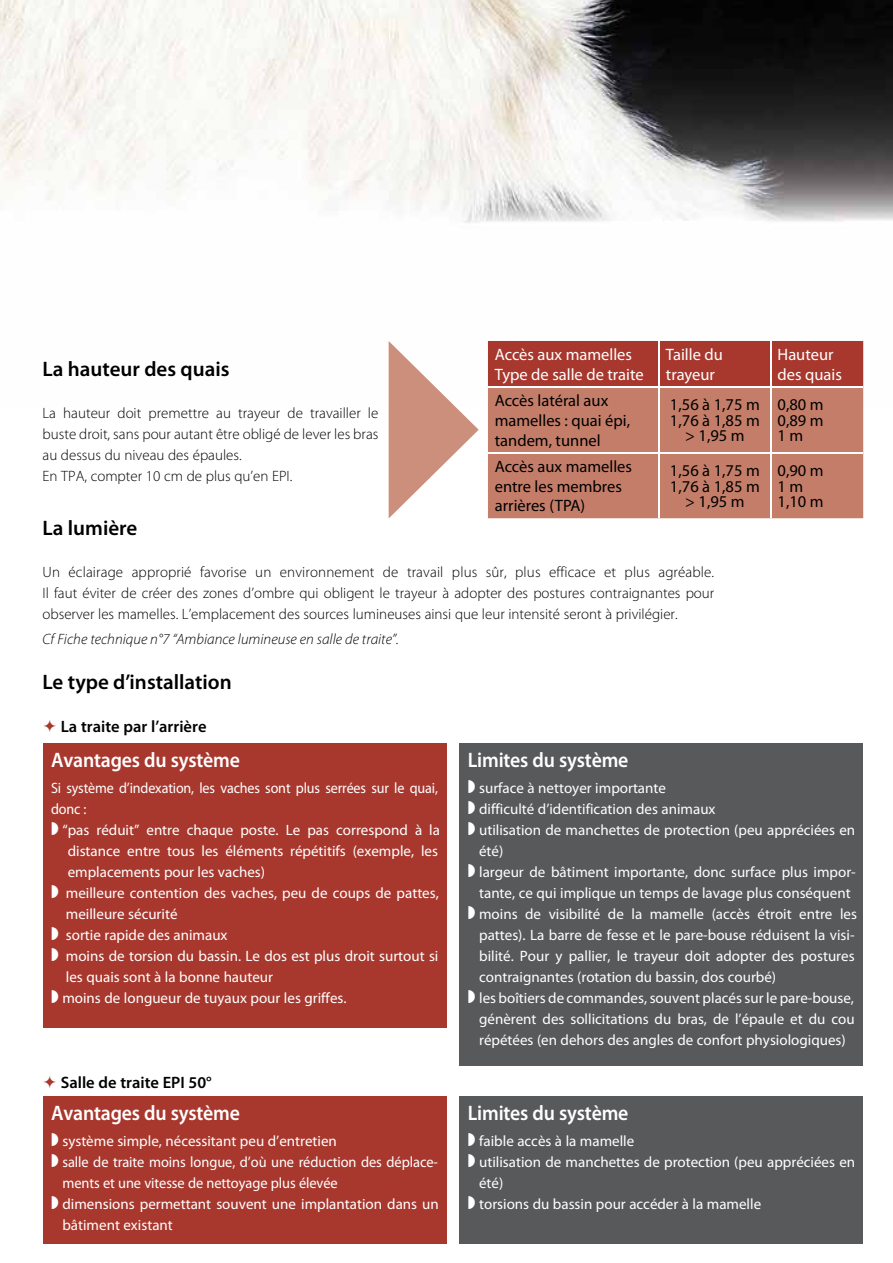
<style>
.page{position:relative;width:893px;height:1263px;background:#fff}
.page>*{position:absolute;margin:0;border:0;box-sizing:border-box;transform-origin:0 0}
.t1{font:600 21px "Myriad Pro";letter-spacing:-.01em;color:#fff;scale:.94 1}
.t2{font:600 21px "Myriad Pro";color:#000}
.t3{font:16.5px/15.5px "Myriad Pro";color:#000}
.t4{font:16.5px/19.8px "Myriad Pro";color:#fff}
.t5{font:600 16.5px "Myriad Pro";color:#000}
.t6{font:15px/21px "Myriad Pro";color:#fff}
.t7{font:300 15px/21px "Myriad Pro";color:#000}
.t8{font:15px/21px "Myriad Pro";color:#fff;scale:.94 1}
.t9{font:italic 300 15px "Myriad Pro";color:#000}
</style>
<div class="page">
<img style="left:0;top:0;width:893px;height:406px">
<div style="left:488px;top:341px;width:375px;height:45px;background:#a8382e"></div>
<div style="left:488px;top:388px;width:375px;height:130px;background:#c47d69"></div>
<hr style="left:658px;top:341px;width:2px;height:45px;background:#fff">
<hr style="left:770px;top:341px;width:2px;height:45px;background:#fff">
<hr style="left:488px;top:386px;width:171px;height:2px;background:#fff">
<hr style="left:659px;top:386px;width:112px;height:2px;background:#fff">
<hr style="left:658px;top:388px;width:2px;height:64px;background:#fff">
<hr style="left:771px;top:386px;width:92px;height:2px;background:#fff">
<hr style="left:770px;top:388px;width:2px;height:64px;background:#fff">
<hr style="left:488px;top:452px;width:171px;height:1px;background:#fff">
<hr style="left:659px;top:452px;width:112px;height:1px;background:#fff">
<hr style="left:658px;top:453px;width:2px;height:65px;background:#fff">
<hr style="left:771px;top:452px;width:92px;height:1px;background:#fff">
<hr style="left:770px;top:453px;width:2px;height:65px;background:#fff">
<svg style="left:389px;top:341px;width:90px;height:177px"></svg>
<div style="left:43px;top:743px;width:403px;height:285px;background:#a8382e"></div>
<div style="left:43px;top:1096px;width:403px;height:148px;background:#a8382e"></div>
<div style="left:459px;top:743px;width:404px;height:323px;background:#58595b"></div>
<div style="left:459px;top:1096px;width:404px;height:148px;background:#58595b"></div>
<p class="t4" style="left:495px;top:344px;width:150px">Accès aux mamelles<br>Type de salle de traite</p>
<p class="t4" style="left:666px;top:344px;width:58px">Taille du trayeur</p>
<p class="t4" style="left:778px;top:344px;width:66px">Hauteur des quais</p>
<p class="t3" style="left:495px;top:390px;width:137px;line-height:19.8px">Accès latéral aux mamelles : quai épi, tandem, tunnel</p>
<p class="t3" style="left:670px;top:397px;width:91px;text-align:center">1,56 à 1,75 m<br>1,76 à 1,85 m &gt; 1,95 m</p>
<p class="t3" style="left:778px;top:397px;width:48px;text-align:justify">0,80 m 0,89 m 1 m</p>
<p class="t3" style="left:495px;top:456px;width:139px;line-height:19.8px">Accès aux mamelles entre les membres arrières (TPA)</p>
<p class="t3" style="left:670px;top:463px;width:91px;text-align:center">1,56 à 1,75 m<br>1,76 à 1,85 m &gt; 1,95 m</p>
<p class="t3" style="left:778px;top:463px;width:48px">0,90 m<br>1 m<br>1,10 m</p>
<h1 class="t2" style="left:43px;top:356px;width:188px">La hauteur des quais</h1>
<p class="t7" style="left:43px;top:403px;width:337px">La hauteur doit premettre au trayeur de travailler le buste droit, sans pour autant être obligé de lever les bras au dessus du niveau des épaules.<br>En TPA, compter 10 cm de plus qu’en EPI.</p>
<h1 class="t2" style="left:43px;top:514px;width:96px">La lumière</h1>
<p class="t7" style="left:43px;top:561px;width:673px;text-align:justify">Un éclairage approprié favorise un environnement de travail plus sûr, plus efficace et plus agréable.<br>Il faut éviter de créer des zones d’ombre qui obligent le trayeur à adopter des postures contraignantes pour observer les mamelles. L’emplacement des sources lumineuses ainsi que leur intensité seront à privilégier.</p>
<p class="t9" style="left:43px;top:630px;width:358px">Cf Fiche technique n°7 “Ambiance lumineuse en salle de traite”.</p>
<h1 class="t2" style="left:43px;top:668px;width:191px">Le type d’installation</h1>
<p class="t5" style="left:61px;top:716px;width:147px">La traite par l’arrière</p>
<h1 class="t1" style="left:51px;top:747px;width:202px">Avantages du système</h1>
<p class="t8" style="left:51px;top:777px;width:413px">Si système d’indexation, les vaches sont plus serrées sur le quai, donc :</p>
<p class="t6" style="left:62px;top:819px;width:379px">“ pas réduit” entre chaque poste. Le pas correspond à la</p>
<p class="t6" style="left:68px;top:840px;width:372px">distance entre tous les éléments répétitifs (exemple, les</p>
<p class="t6" style="left:68px;top:861px;width:199px">emplacements pour les vaches)</p>
<p class="t6" style="left:66px;top:882px;width:374px">meilleure contention des vaches, peu de coups de pattes,</p>
<p class="t6" style="left:66px;top:903px;width:113px">meilleure sécurité</p>
<p class="t6" style="left:66px;top:924px;width:163px">sortie rapide des animaux</p>
<p class="t6" style="left:66px;top:945px;width:374px">moins de torsion du bassin. Le dos est plus droit surtout si</p>
<p class="t6" style="left:66px;top:966px;width:209px">les quais sont à la bonne hauteur</p>
<p class="t6" style="left:62px;top:987px;width:286px">moins de longueur de tuyaux pour les griffes.</p>
<p class="t5" style="left:61px;top:1071px;width:153px">Salle de traite EPI 50°</p>
<h1 class="t1" style="left:51px;top:1100px;width:202px">Avantages du système</h1>
<p class="t6" style="left:62px;top:1130px;width:378px">système simple, nécessitant peu d’entretien<br>salle de traite moins longue, d’où une réduction des déplace&shy;ments et une vitesse de nettoyage plus élevée<br>dimensions permettant souvent une implantation dans un bâtiment existant</p>
<h1 class="t1" style="left:468px;top:747px;width:172px">Limites du système</h1>
<p class="t6" style="left:479px;top:777px;width:379px">surface à nettoyer importante<br>difficulté d’identification des animaux<br>utilisation de manchettes de protection (peu appréciées en été)<br>largeur de bâtiment importante, donc surface plus impor&shy;tante, ce qui implique un temps de lavage plus conséquent moins de visibilité de la mamelle (accès étroit entre les pattes). La barre de fesse et le pare-bouse réduisent la visi&shy;bilité. Pour y pallier, le trayeur doit adopter des postures contraignantes (rotation du bassin, dos courbé)<br>les boîtiers de commandes, souvent placés sur le pare-bouse, génèrent des sollicitations du bras, de l’épaule et du cou répétées (en dehors des angles de confort physiologiques)</p>
<h1 class="t1" style="left:468px;top:1100px;width:172px">Limites du système</h1>
<p class="t6" style="left:479px;top:1130px;width:378px">faible accès à la mamelle<br>utilisation de manchettes de protection (peu appréciées en été)<br>torsions du bassin pour accéder à la mamelle</p>
</div>
